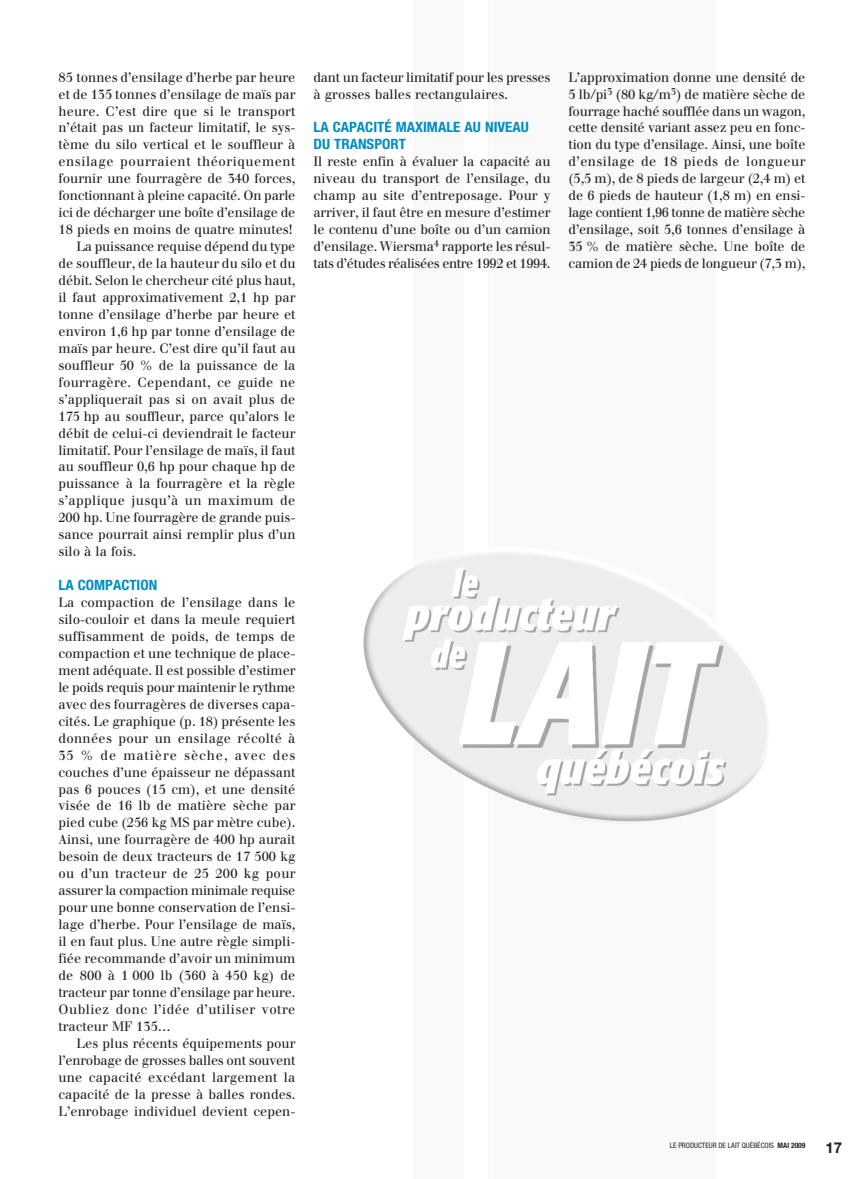
<style>
.page{position:relative;width:864px;height:1179px;background:#fff}
.page>*{position:absolute;margin:0;border:0;box-sizing:border-box;transform-origin:0 0}
.t1{font:700 15px "Helvetica Neue";color:#231f20}
.t2{font:700 condensed 14.25px/17px "Helvetica Neue";color:#008ec1;scale:1.05 1}
.t3{font:13.35px/17px "Walbaum";color:#231f20;text-align:justify}
.t4{font:13.35px/17px "Walbaum";letter-spacing:-.02em;color:#231f20}
.t5{font:13.35px "Walbaum";letter-spacing:.04em;color:#231f20}
.t6{font:13.35px "Walbaum";letter-spacing:.02em;color:#231f20}
.t7{font:13.35px "Walbaum";letter-spacing:.03em;color:#231f20}
.t8{font:condensed 7.5px "Helvetica Neue";color:#231f20}
.s1{font-weight:700}
</style>
<div class="page">
<img style="left:364px;top:553px;width:404px;height:268px">
<p class="t3" style="left:58px;top:70px;width:238px">85 tonnes d’ensilage d’herbe par heure</p>
<p class="t3" style="left:58px;top:87px;width:239px">et de 135 tonnes d’ensilage de maïs par</p>
<p class="t3" style="left:58px;top:104px;width:238px">heure. C’est dire que si le transport</p>
<p class="t3" style="left:58px;top:121px;width:239px">n’était pas un facteur limitatif, le sys-</p>
<p class="t3" style="left:58px;top:138px;width:239px">tème du silo vertical et le souffleur à</p>
<p class="t5" style="left:58px;top:157px;width:238px">ensilage pourraient théoriquement</p>
<p class="t3" style="left:58px;top:172px;width:239px">fournir une fourragère de 340 forces,</p>
<p class="t3" style="left:58px;top:188px;width:239px">fonctionnant à pleine capacité. On parle</p>
<p class="t3" style="left:58px;top:205px;width:239px">ici de décharger une boîte d’ensilage de</p>
<p class="t3" style="left:58px;top:222px;width:236px">18 pieds en moins de quatre minutes!</p>
<p class="t3" style="left:76px;top:239px;width:220px">La puissance requise dépend du type</p>
<p class="t3" style="left:58px;top:256px;width:239px">de souffleur, de la hauteur du silo et du</p>
<p class="t3" style="left:58px;top:273px;width:239px">débit. Selon le chercheur cité plus haut,</p>
<p class="t3" style="left:58px;top:290px;width:239px">il faut approximativement 2,1 hp par</p>
<p class="t3" style="left:58px;top:307px;width:239px">tonne d’ensilage d’herbe par heure et</p>
<p class="t3" style="left:58px;top:324px;width:239px">environ 1,6 hp par tonne d’ensilage de</p>
<p class="t3" style="left:58px;top:341px;width:239px">maïs par heure. C’est dire qu’il faut au</p>
<p class="t3" style="left:58px;top:358px;width:239px">souffleur 50 % de la puissance de la</p>
<p class="t6" style="left:58px;top:377px;width:239px">fourragère. Cependant, ce guide ne</p>
<p class="t3" style="left:58px;top:392px;width:239px">s’appliquerait pas si on avait plus de</p>
<p class="t3" style="left:58px;top:409px;width:239px">175 hp au souffleur, parce qu’alors le</p>
<p class="t3" style="left:58px;top:426px;width:239px">débit de celui-ci deviendrait le facteur</p>
<p class="t3" style="left:58px;top:443px;width:239px">limitatif. Pour l’ensilage de maïs, il faut</p>
<p class="t3" style="left:58px;top:460px;width:239px">au souffleur 0,6 hp pour chaque hp de</p>
<p class="t3" style="left:58px;top:477px;width:239px">puissance à la fourragère et la règle</p>
<p class="t7" style="left:58px;top:496px;width:239px">s’applique jusqu’à un maximum de</p>
<p class="t3" style="left:58px;top:511px;width:238px">200 hp. Une fourragère de grande puis-</p>
<p class="t3" style="left:58px;top:527px;width:239px">sance pourrait ainsi remplir plus d’un</p>
<p class="t3" style="left:58px;top:544px;width:79px">silo à la fois.</p>
<p class="t2" style="left:58px;top:578px;width:96px">LA COMPACTION</p>
<p class="t3" style="left:58px;top:595px;width:239px">La compaction de l’ensilage dans le silo-couloir et dans la meule requiert suffisamment de poids, de temps de compaction et une technique de place&shy;ment adéquate. Il est possible d’estimer le poids requis pour maintenir le rythme avec des fourragères de diverses capa&shy;cités. Le graphique (p. 18) présente les données pour un ensilage récolté à 35 % de matière sèche, avec des couches d’une épaisseur ne dépassant pas 6 pouces (15 cm), et une densité visée de 16 lb de matière sèche par pied cube (256 kg MS par mètre cube).<br>Ainsi, une fourragère de 400 hp aurait besoin de deux tracteurs de 17 500 kg ou d’un tracteur de 25 200 kg pour assurer la compaction minimale requise pour une bonne conservation de l’ensi&shy;lage d’herbe. Pour l’ensilage de maïs, il en faut plus. Une autre règle simpli&shy;fiée recommande d’avoir un minimum de 800 à 1 000 lb (360 à 450 kg) de tracteur par tonne d’ensilage par heure.<br>Oubliez donc l’idée d’utiliser votre tracteur MF 135…</p>
<p class="t3" style="left:58px;top:1036px;width:239px;text-indent:18px">Les plus récents équipements pour l’enrobage de grosses balles ont souvent une capacité excédant largement la capacité de la presse à balles rondes.<br>L’enrobage individuel devient cepen-</p>
<p class="t4" style="left:314px;top:70px;width:239px">dant un facteur limitatif pour les presses à grosses balles rectangulaires.</p>
<p class="t2" style="left:314px;top:120px;width:207px">LA CAPACITÉ MAXIMALE AU NIVEAU<br>DU TRANSPORT</p>
<p class="t3" style="left:314px;top:155px;width:239px">Il reste enfin à évaluer la capacité au niveau du transport de l’ensilage, du champ au site d’entreposage. Pour y arriver, il faut être en mesure d’estimer le contenu d’une boîte ou d’un camion d’ensilage. Wiersma<sup>4</sup> rapporte les résul&shy;tats d’études réalisées entre 1992 et 1994.</p>
<p class="t3" style="left:568px;top:70px;width:239px">L’approximation donne une densité de 5 lb/pi<sup>3</sup> (80 kg/m<sup>3</sup>) de matière sèche de fourrage haché soufflée dans un wagon, cette densité variant assez peu en fonc&shy;tion du type d’ensilage. Ainsi, une boîte d’ensilage de 18 pieds de longueur (5,5 m), de 8 pieds de largeur (2,4 m) et de 6 pieds de hauteur (1,8 m) en ensi&shy;lage contient 1,96 tonne de matière sèche d’ensilage, soit 5,6 tonnes d’ensilage à 35 % de matière sèche. Une boîte de camion de 24 pieds de longueur (7,3 m),</p>
<p class="t8" style="left:670px;top:1143px;width:137px">LE PRODUCTEUR DE LAIT QUÉBÉCOIS <span class="s1">MAI 2009</span></p>
<p class="t1" style="left:826px;top:1142px;width:18px">17</p>
</div>
